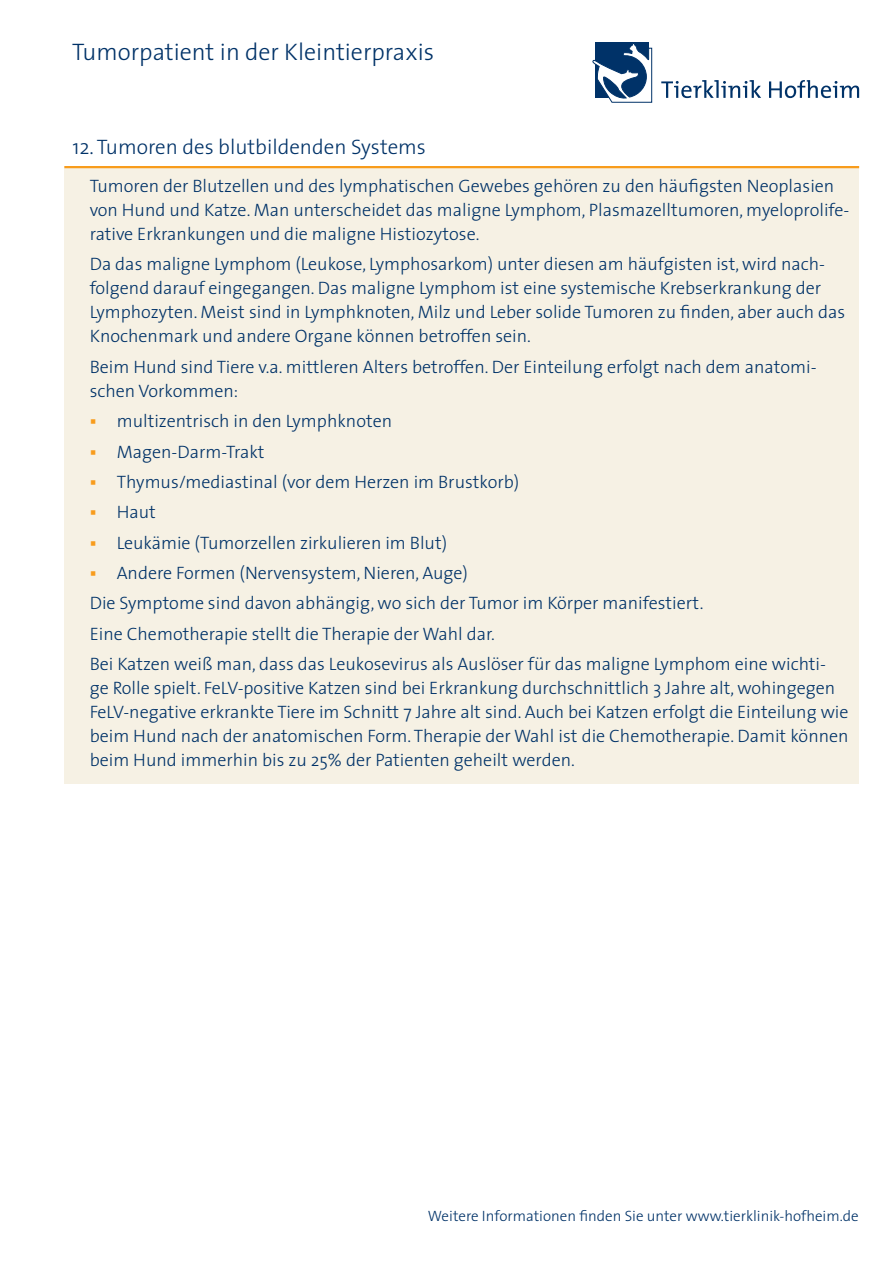
<style>
.page{position:relative;width:893px;height:1263px;background:#fff}
.page>*{position:absolute;margin:0;border:0;box-sizing:border-box;transform-origin:0 0}
.t1{font:300 24px "The Sans";color:#003268}
.t2{font:300 21px "The Sans";color:#003268}
.t3{font:300 18px/24px "The Sans";color:#003268}
.t4{font:300 15px "The Sans";color:#003268}
</style>
<div class="page">
<svg style="left:592px;top:42px;width:61px;height:61px"></svg>
<svg style="left:661px;top:80px;width:198px;height:18px"></svg>
<div style="left:64px;top:166px;width:795px;height:618px;background:#f6f1e4"></div>
<hr style="left:64px;top:166px;width:795px;height:2px;background:#f89c1c">
<h1 class="t1" style="left:72px;top:32px;width:363px">Tumorpatient in der Kleintierpraxis</h1>
<p class="t2" style="left:72px;top:129px;width:355px">12. Tumoren des blutbildenden Systems</p>
<p class="t3" style="left:90px;top:173px;width:761px">Tumoren der Blutzellen und des lymphatischen Gewebes gehören zu den häufigsten Neoplasien von Hund und Katze. Man unterscheidet das maligne Lymphom, Plasmazelltumoren, myeloprolife&shy;rative Erkrankungen und die maligne Histiozytose.</p>
<p class="t3" style="left:90px;top:252px;width:757px">Da das maligne Lymphom (Leukose, Lymphosarkom) unter diesen am häufgisten ist, wird nach&shy;folgend darauf eingegangen. Das maligne Lymphom ist eine systemische Krebserkrankung der Lymphozyten. Meist sind in Lymphknoten, Milz und Leber solide Tumoren zu finden, aber auch das Knochenmark und andere Organe können betroffen sein.</p>
<p class="t3" style="left:90px;top:354px;width:728px">Beim Hund sind Tiere v.a. mittleren Alters betroffen. Der Einteilung erfolgt nach dem anatomi&shy;schen Vorkommen:</p>
<p class="t3" style="left:117px;top:408px;width:277px">multizentrisch in den Lymphknoten</p>
<p class="t3" style="left:117px;top:439px;width:149px">Magen-Darm-Trakt</p>
<p class="t3" style="left:117px;top:469px;width:404px">Thymus/mediastinal (vor dem Herzen im Brustkorb)</p>
<p class="t3" style="left:117px;top:500px;width:41px">Haut</p>
<p class="t3" style="left:117px;top:530px;width:332px">Leukämie (Tumorzellen zirkulieren im Blut)</p>
<p class="t3" style="left:117px;top:560px;width:353px">Andere Formen (Nervensystem, Nieren, Auge)</p>
<p class="t3" style="left:90px;top:591px;width:615px">Die Symptome sind davon abhängig, wo sich der Tumor im Körper manifestiert.</p>
<p class="t3" style="left:90px;top:621px;width:407px">Eine Chemotherapie stellt die Therapie der Wahl dar.</p>
<p class="t3" style="left:90px;top:651px;width:738px">Bei Katzen weiß man, dass das Leukosevirus als Auslöser für das maligne Lymphom eine wichti-</p>
<p class="t3" style="left:90px;top:675px;width:760px">ge Rolle spielt. FeLV-positive Katzen sind bei Erkrankung durchschnittlich 3 Jahre alt, wohingegen FeLV-negative erkrankte Tiere im Schnitt 7 Jahre alt sind. Auch bei Katzen erfolgt die Einteilung wie beim Hund nach der anatomischen Form. Therapie der Wahl ist die Chemotherapie. Damit können beim Hund immerhin bis zu 25% der Patienten geheilt werden.</p>
<p class="t4" style="left:428px;top:1204px;width:432px">Weitere Informationen finden Sie unter www.tierklinik-hofheim.de</p>
</div>
